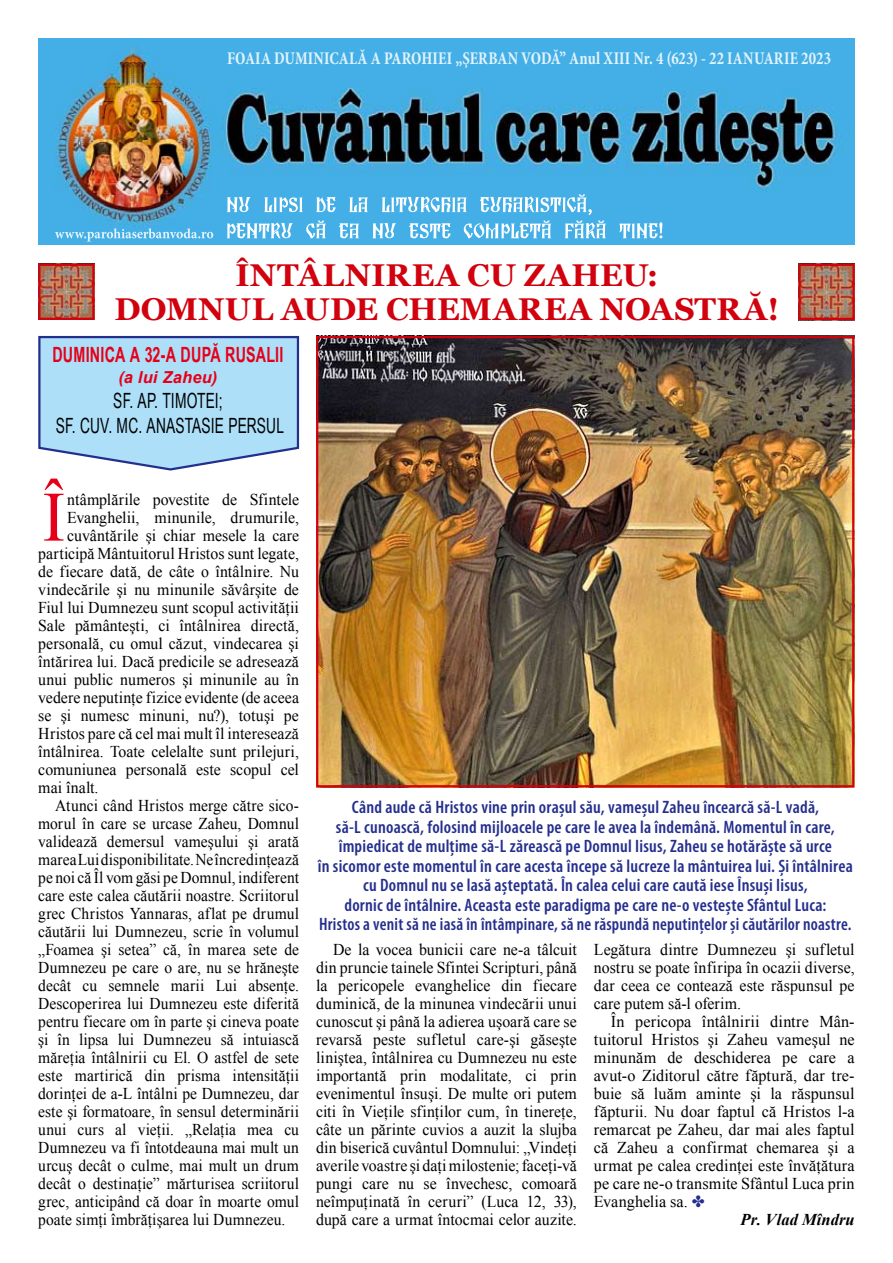
<style>
.page{position:relative;width:893px;height:1263px;background:#fff}
.page>*{position:absolute;margin:0;border:0;box-sizing:border-box;transform-origin:0 0}
.t1{font:70.8px "Times New Roman";color:#e60019;scale:.96 1}
.t2{font:700 31.5px/34.5px "Georgia";letter-spacing:.01em;color:#d1010e;text-align:center}
.t3{font:21px/25.2px "Arial Narrow";letter-spacing:.015em;color:#000;scale:.8 1}
.t4{font:700 21px "Arial Narrow";letter-spacing:.01em;color:#e60019;scale:.83 1}
.t5{font:600 condensed 18px/19.5px "Myriad Pro";letter-spacing:.015em;color:#242f8d;text-align:center}
.t6{font:700 condensed 18px "Minion Pro";letter-spacing:.01em;color:#e2f3fc;scale:.88 1}
.t7{font:16.5px/18px "Times New Roman";letter-spacing:.005em;color:#000;text-align:justify;scale:.96 1}
.t8{font:16.5px "Times New Roman";letter-spacing:.005em;color:#000;scale:.94 1}
.t9{font:16.5px "Times New Roman";letter-spacing:.005em;color:#000}
.t10{font:italic 700 16.5px "Times New Roman";letter-spacing:.01em;color:#000}
.t11{font:italic 700 16.5px "Arial";letter-spacing:.01em;color:#e60019}
.s1{color:#242f8d}
</style>
<div class="page">
<img style="left:319px;top:339px;width:532px;height:445px">
<div style="left:316px;top:336px;width:538px;height:451px;border:2px solid #d1010e"></div>
<img style="left:38px;top:38px;width:817px;height:206px">
<svg style="left:55px;top:228px;width:158px;height:14px;background:#67beeb"></svg>
<svg style="left:227px;top:194px;width:435px;height:44px;background:#6ec0ec"></svg>
<img style="left:41px;top:267px;width:51px;height:50px">
<div style="left:38px;top:264px;width:57px;height:56px;border:2px solid #d1010e"></div>
<img style="left:801px;top:267px;width:51px;height:50px">
<div style="left:798px;top:264px;width:57px;height:56px;border:2px solid #d1010e"></div>
<svg style="left:38px;top:335px;width:262px;height:136px;background:#add9f3"></svg>
<p class="t6" style="left:227px;top:47px;width:688px">FOAIA DUMINICALĂ A PAROHIEI „ŞERBAN VODĂ” Anul XIII Nr. 4 (623) - 22 IANUARIE 2023</p>
<h2 class="t2" style="left:115px;top:257px;width:666px">ÎNTÂLNIREA CU ZAHEU:<br>DOMNUL AUDE CHEMAREA NOASTRĂ!</h2>
<p class="t4" style="left:52px;top:339px;width:280px">DUMINICA A 32-A DUPĂ RUSALII</p>
<p class="t11" style="left:119px;top:366px;width:100px">(a lui Zaheu)</p>
<p class="t3" style="left:56px;top:387px;width:210px;text-indent:57px">SF. AP. TIMOTEI;<br>SF. CUV. MC. ANASTAS</p>
<p class="t3" style="left:211px;top:412px;width:93px">IE PERSUL</p>
<h1 class="t1" style="left:43px;top:469px;width:25px">Î</h1>
<p class="t7" style="left:67px;top:490px;width:243px">ntâmplările povestite de Sfintele</p>
<p class="t7" style="left:67px;top:508px;width:243px">Evanghelii, minunile, drumurile,</p>
<p class="t7" style="left:67px;top:526px;width:243px">cuvântările şi chiar mesele la care</p>
<p class="t7" style="left:38px;top:544px;width:273px">participă Mântuitorul Hristos sunt legate,</p>
<p class="t7" style="left:38px;top:562px;width:273px">de fiecare dată, de câte o întâlnire. Nu</p>
<p class="t7" style="left:38px;top:580px;width:273px">vindecările şi nu minunile săvârşite de</p>
<p class="t7" style="left:38px;top:598px;width:273px">Fiul lui Dumnezeu sunt scopul activităţii</p>
<p class="t7" style="left:38px;top:616px;width:273px">Sale pământeşti, ci întâlnirea directă,</p>
<p class="t7" style="left:38px;top:634px;width:273px">personală, cu omul căzut, vindecarea şi</p>
<p class="t7" style="left:38px;top:652px;width:273px">întărirea lui. Dacă predicile se adresează</p>
<p class="t7" style="left:38px;top:670px;width:273px">unui public numeros şi minunile au în</p>
<p class="t7" style="left:38px;top:688px;width:273px">vedere neputinţe fizice evidente (de aceea</p>
<p class="t7" style="left:38px;top:706px;width:273px">se şi numesc minuni, nu?), totuşi pe</p>
<p class="t7" style="left:38px;top:724px;width:273px">Hristos pare că cel mai mult îl interesează</p>
<p class="t7" style="left:38px;top:742px;width:273px">întâlnirea. Toate celelalte sunt prilejuri,</p>
<p class="t7" style="left:38px;top:760px;width:273px">comuniunea personală este scopul cel</p>
<p class="t7" style="left:38px;top:778px;width:64px">mai înalt.</p>
<p class="t8" style="left:55px;top:794px;width:261px">Atunci când Hristos merge către sico-</p>
<p class="t8" style="left:38px;top:812px;width:279px">morul în care se urcase Zaheu, Domnul</p>
<p class="t8" style="left:38px;top:830px;width:279px">validează demersul vameşului şi arată</p>
<p class="t8" style="left:38px;top:848px;width:279px">marea Lui disponibilitate. Ne încredinţează</p>
<p class="t8" style="left:38px;top:866px;width:279px">pe noi că Îl vom găsi pe Domnul, indiferent</p>
<p class="t8" style="left:38px;top:884px;width:279px">care este calea căutării noastre. Scriitorul</p>
<p class="t8" style="left:38px;top:902px;width:279px">grec Christos Yannaras, aflat pe drumul</p>
<p class="t8" style="left:38px;top:920px;width:279px">căutării lui Dumnezeu, scrie în volumul</p>
<p class="t8" style="left:38px;top:938px;width:279px">„Foamea şi setea” că, în marea sete de</p>
<p class="t8" style="left:38px;top:956px;width:279px">Dumnezeu pe care o are, nu se hrăneşte</p>
<p class="t8" style="left:38px;top:974px;width:279px">decât cu semnele marii Lui absenţe.</p>
<p class="t8" style="left:38px;top:992px;width:279px">Descoperirea lui Dumnezeu este diferită</p>
<p class="t8" style="left:38px;top:1010px;width:279px">pentru fiecare om în parte şi cineva poate</p>
<p class="t8" style="left:38px;top:1028px;width:279px">şi în lipsa lui Dumnezeu să intuiască</p>
<p class="t8" style="left:38px;top:1046px;width:279px">măreţia întâlnirii cu El. O astfel de sete</p>
<p class="t8" style="left:38px;top:1064px;width:279px">este martirică din prisma intensităţii</p>
<p class="t8" style="left:38px;top:1082px;width:279px">dorinţei de a-L întâlni pe Dumnezeu, dar</p>
<p class="t8" style="left:38px;top:1100px;width:279px">este şi formatoare, în sensul determinării</p>
<p class="t8" style="left:38px;top:1118px;width:279px">unui curs al vieţii. „Relaţia mea cu</p>
<p class="t8" style="left:38px;top:1136px;width:279px">Dumnezeu va fi întotdeauna mai mult un</p>
<p class="t8" style="left:38px;top:1154px;width:279px">urcuş decât o culme, mai mult un drum</p>
<p class="t8" style="left:38px;top:1172px;width:279px">decât o destinaţie” mărturisea scriitorul</p>
<p class="t8" style="left:38px;top:1190px;width:279px">grec, anticipând că doar în moarte omul</p>
<p class="t8" style="left:38px;top:1208px;width:264px">poate simţi îmbrăţişarea lui Dumnezeu.</p>
<p class="t5" style="left:318px;top:797px;width:536px">Când aude că Hristos vine prin orașul său, vameșul Zaheu încearcă să-L vadă,<br>să-L cunoască, folosind mijloacele pe care le avea la îndemână. Momentul în care, împiedicat de mulțime să-L zărească pe Domnul Iisus, Zaheu se hotărăște să urce<br>în sicomor este momentul în care acesta începe să lucreze la mântuirea lui. Și întâlnirea cu Domnul nu se lasă așteptată. În calea celui care caută iese Însuși Iisus,<br>dornic de întâlnire. Aceasta este paradigma pe care ne-o vestește Sfântul Luca:<br>Hristos a venit să ne iasă în întâmpinare, să ne răspundă neputințelor și căutărilor noastre.</p>
<p class="t7" style="left:316px;top:940px;width:273px;text-indent:17px">De la vocea bunicii care ne-a tâlcuit din pruncie tainele Sfintei Scripturi, până la pericopele evanghelice din fiecare duminică, de la minunea vindecării unui cunoscut şi până la adierea uşoară care se revarsă peste sufletul care-şi găseşte liniştea, întâlnirea cu Dumnezeu nu este importantă prin modalitate, ci prin evenimentul însuşi. De multe ori putem citi în Vieţile sfinţilor cum, în tinereţe, câte un părinte cuvios a auzit la slujba din biserică cuvântul Domnului: „Vindeţi averile voastre şi daţi milostenie; faceţi‑vă pungi care nu se învechesc, comoară neîmpuţinată în ceruri” (Luca 12, 33), după care a urmat întocmai celor auzite.</p>
<p class="t7" style="left:594px;top:940px;width:273px">Legătura dintre Dumnezeu şi sufletul nostru se poate înfiripa în ocazii diverse, dar ceea ce contează este răspunsul pe care putem să-l oferim.</p>
<p class="t9" style="left:611px;top:1010px;width:245px">În pericopa întâlnirii dintre Mân-</p>
<p class="t9" style="left:594px;top:1028px;width:262px">tuitorul Hristos şi Zaheu vameşul ne</p>
<p class="t9" style="left:594px;top:1046px;width:262px">minunăm de deschiderea pe care a</p>
<p class="t9" style="left:594px;top:1064px;width:262px">avut‑o Ziditorul către făptură, dar tre-</p>
<p class="t9" style="left:594px;top:1082px;width:262px">buie să luăm aminte şi la răspunsul</p>
<p class="t9" style="left:594px;top:1100px;width:262px">făpturii. Nu doar faptul că Hristos l-a</p>
<p class="t9" style="left:594px;top:1118px;width:262px">remarcat pe Zaheu, dar mai ales faptul</p>
<p class="t9" style="left:594px;top:1136px;width:262px">că Zaheu a confirmat chemarea şi a</p>
<p class="t9" style="left:594px;top:1154px;width:262px">urmat pe calea credinţei este învăţătura</p>
<p class="t9" style="left:594px;top:1172px;width:262px">pe care ne-o transmite Sfântul Luca prin</p>
<p class="t9" style="left:594px;top:1190px;width:112px">Evanghelia sa. <span class="s1">✤</span></p>
<p class="t10" style="left:740px;top:1208px;width:116px">Pr. Vlad Mîndru</p>
</div>
